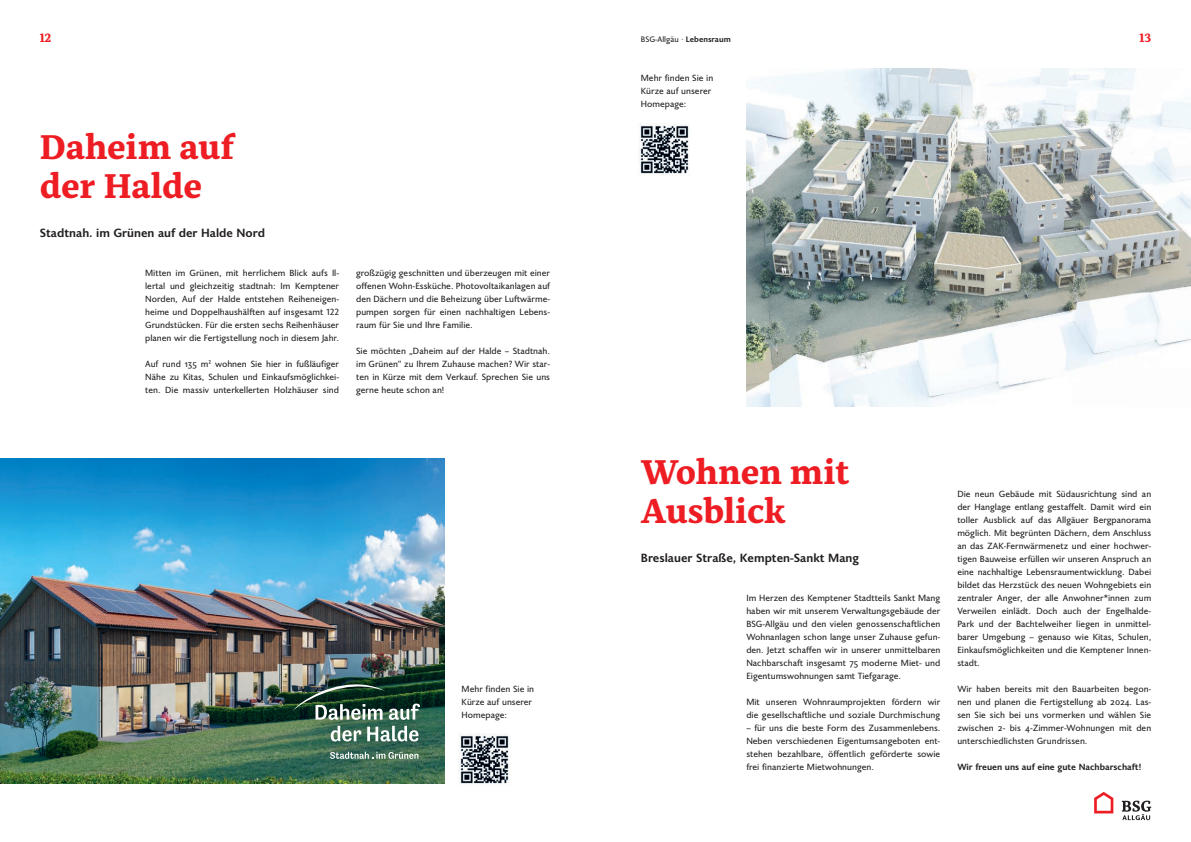
<style>
.page{position:relative;width:1191px;height:842px;background:#fff}
.page>*{position:absolute;margin:0;border:0;box-sizing:border-box;transform-origin:0 0}
.t1{font:800 34px/39px "Alkes";letter-spacing:-.005em;color:#ee1d23}
.t2{font:700 12px "Joanna Sans Nova";color:#231f20}
.t3{font:800 12px "Alkes";color:#ee1d23}
.t4{font:9px/13px "Joanna Sans Nova";color:#231f20;text-align:justify}
.t5{font:700 9px "Joanna Sans Nova";color:#231f20}
.t6{font:8px "Joanna Sans Nova";color:#231f20}
.s1{font-style:italic}
.s2{font-weight:700}
</style>
<div class="page">
<svg style="left:1121px;top:801px;width:30px;height:19px"></svg>
<svg style="left:1094px;top:792px;width:19px;height:21px"></svg>
<img style="left:746px;top:68px;width:445px;height:338px">
<img style="left:0;top:458px;width:444px;height:325px">
<img style="left:459px;top:734px;width:50px;height:50px">
<img style="left:638px;top:124px;width:51px;height:50px">
<div style="left:286px;top:674px;width:147px;height:99px;background:#231f20;opacity:.35"></div>
<svg style="left:330px;top:752px;width:88px;height:7px"></svg>
<img style="left:293px;top:678px;width:127px;height:42px">
<svg style="left:331px;top:726px;width:87px;height:15px"></svg>
<h2 class="t3" style="left:40px;top:30px;width:13px">12</h2>
<p class="t6" style="left:641px;top:33px;width:91px">BSG-Allgäu <span class="s1">·</span> <span class="s2">Lebensraum</span></p>
<h2 class="t3" style="left:1139px;top:30px;width:13px">13</h2>
<p class="t1" style="left:40px;top:127px;width:196px">Daheim auf der Halde</p>
<p class="t2" style="left:40px;top:224px;width:227px">Stadtnah. im Grünen auf der Halde Nord</p>
<p class="t4" style="left:145px;top:266px;width:195px">Mitten im Grünen, mit herrlichem Blick aufs Il&shy;lertal und gleichzeitig stadtnah: Im Kemptener Norden, Auf der Halde entstehen Reiheneigen&shy;heime und Doppelhaushälften auf insgesamt 122<br>Grundstücken. Für die ersten sechs Reihenhäuser planen wir die Fertigstellung noch in diesem Jahr.</p>
<p class="t4" style="left:145px;top:357px;width:195px">Auf rund 135 m² wohnen Sie hier in fußläufiger Nähe zu Kitas, Schulen und Einkaufsmöglichkei&shy;ten. Die massiv unterkellerten Holzhäuser sind</p>
<p class="t4" style="left:356px;top:266px;width:195px">großzügig geschnitten und überzeugen mit einer offenen Wohn-Essküche. Photovoltaikanlagen auf den Dächern und die Beheizung über Luftwärme&shy;pumpen sorgen für einen nachhaltigen Lebens&shy;raum für Sie und Ihre Familie.</p>
<p class="t4" style="left:356px;top:344px;width:195px">Sie möchten „Daheim auf der Halde – Stadtnah. im Grünen“ zu Ihrem Zuhause machen? Wir star&shy;ten in Kürze mit dem Verkauf. Sprechen Sie uns gerne heute schon an!</p>
<p class="t4" style="left:461px;top:682px;width:74px;text-align:left">Mehr finden Sie in<br>Kürze auf unserer<br>Homepage:</p>
<p class="t4" style="left:641px;top:71px;width:74px;text-align:left">Mehr finden Sie in<br>Kürze auf unserer<br>Homepage:</p>
<p class="t1" style="left:641px;top:452px;width:210px">Wohnen mit<br>Ausblick</p>
<p class="t2" style="left:641px;top:549px;width:220px">Breslauer Straße, Kempten-Sankt Mang</p>
<p class="t4" style="left:746px;top:591px;width:195px">Im Herzen des Kemptener Stadtteils Sankt Mang haben wir mit unserem Verwaltungsgebäude der BSG-Allgäu und den vielen genossenschaftlichen Wohnanlagen schon lange unser Zuhause gefun&shy;den. Jetzt schaffen wir in unserer unmittelbaren Nachbarschaft insgesamt 75 moderne Miet- und Eigentumswohnungen samt Tiefgarage.</p>
<p class="t4" style="left:746px;top:695px;width:195px">Mit unseren Wohnraumprojekten fördern wir die gesellschaftliche und soziale Durchmischung</p>
<p class="t4" style="left:746px;top:721px;width:195px">– für uns die beste Form des Zusammenlebens.<br>Neben verschiedenen Eigentumsangeboten ent&shy;stehen bezahlbare, öffentlich geförderte sowie frei finanzierte Mietwohnungen.</p>
<p class="t4" style="left:957px;top:487px;width:195px">Die neun Gebäude mit Südausrichtung sind an der Hanglage entlang gestaffelt. Damit wird ein toller Ausblick auf das Allgäuer Bergpanorama möglich. Mit begrünten Dächern, dem Anschluss an das ZAK-Fernwärmenetz und einer hochwer&shy;tigen Bauweise erfüllen wir unseren Anspruch an eine nachhaltige Lebensraumentwicklung. Dabei bildet das Herzstück des neuen Wohngebiets ein zentraler Anger, der alle Anwohner*innen zum Verweilen einlädt. Doch auch der Engelhalde-Park und der Bachtelweiher liegen in unmittel&shy;barer Umgebung – genauso wie Kitas, Schulen, Einkaufsmöglichkeiten und die Kemptener Innen&shy;stadt.</p>
<p class="t4" style="left:957px;top:682px;width:195px">Wir haben bereits mit den Bauarbeiten begon&shy;nen und planen die Fertigstellung ab 2024. Las&shy;sen Sie sich bei uns vormerken und wählen Sie zwischen 2- bis 4-Zimmer-Wohnungen mit den unterschiedlichsten Grundrissen.</p>
<p class="t5" style="left:957px;top:760px;width:185px">Wir freuen uns auf eine gute Nachbarschaft!</p>
</div>
